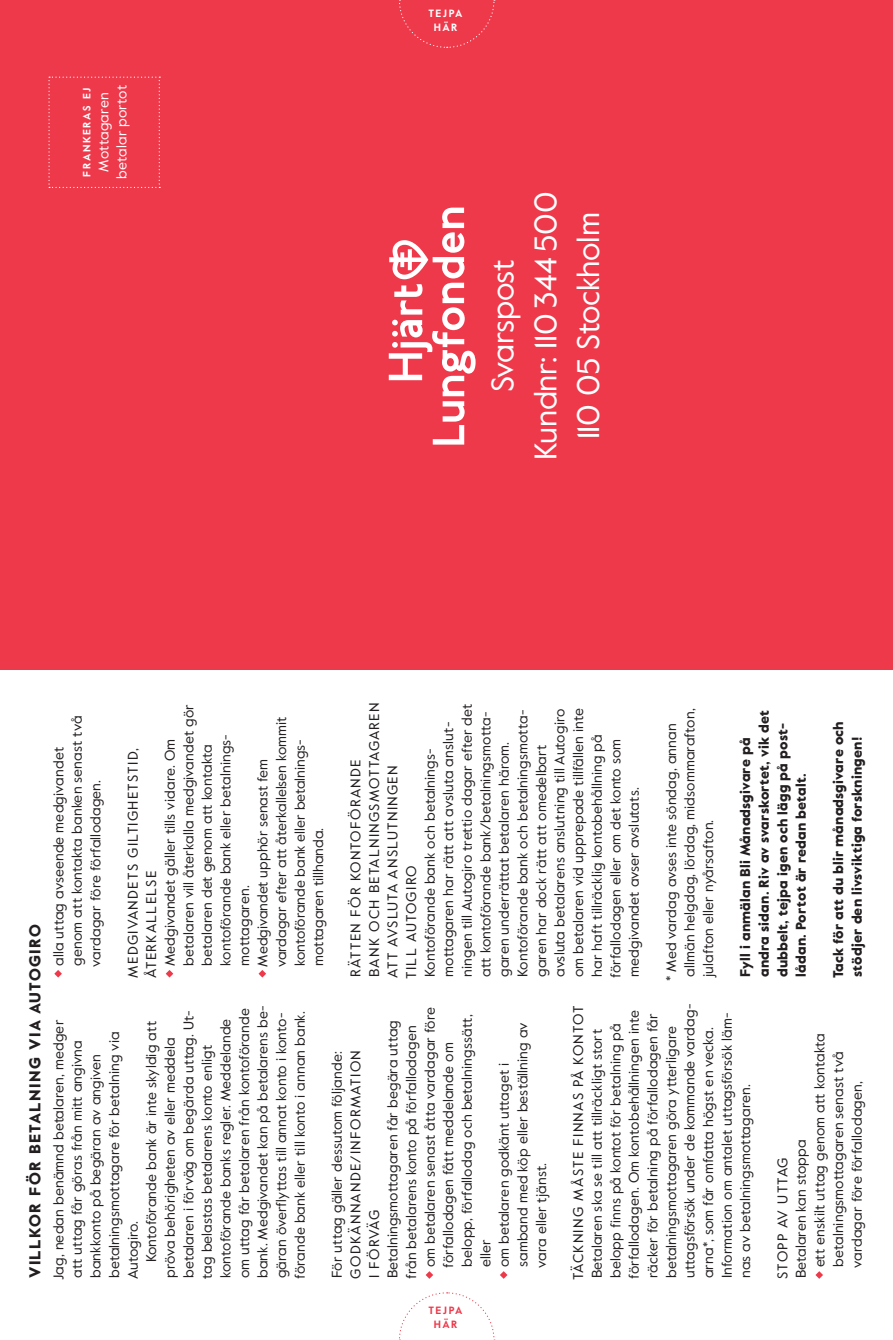
<style>
.page{position:relative;width:893px;height:1340px;background:#fff}
.page>*{position:absolute;margin:0;border:0;box-sizing:border-box;transform-origin:0 0}
.t1{font:31.05px/42.8px "Value";letter-spacing:-.015em;color:#fff;text-align:center}
.t2{font:900 15.75px "Value";letter-spacing:.09em;color:#231f20}
.t3{font:13.95px/18.4px "Value";letter-spacing:.01em;color:#231f20}
.t4{font:900 13.95px/18.4px "Value";letter-spacing:.01em;color:#231f20}
.t5{font:13.95px/18.4px "Value";letter-spacing:.09em;color:#231f20}
.t6{font:13.95px/18px "Value";letter-spacing:.01em;color:#fff;text-align:center}
.t7{font:13.95px "Value";letter-spacing:.06em;color:#231f20}
.t8{font:700 10.58px/14px "Value";letter-spacing:.14em;color:#fff;text-align:center}
.t9{font:700 10.58px/14px "Value";letter-spacing:.14em;color:#ee394b;text-align:center}
</style>
<div class="page">
<div style="left:0;top:0;width:893px;height:670px;background:#ee394b"></div>
<svg style="left:49px;top:77px;width:111px;height:111px"></svg>
<svg style="left:399px;top:0;width:96px;height:48px"></svg>
<svg style="left:399px;top:1292px;width:96px;height:48px"></svg>
<svg style="left:426px;top:1271px;width:7px;height:7px"></svg>
<svg style="left:500px;top:1271px;width:7px;height:7px"></svg>
<svg style="left:815px;top:1271px;width:8px;height:7px"></svg>
<svg style="left:54px;top:970px;width:8px;height:7px"></svg>
<svg style="left:166px;top:970px;width:7px;height:7px"></svg>
<svg style="left:259px;top:970px;width:7px;height:7px"></svg>
<svg style="left:389px;top:208px;width:87px;height:236px"></svg>
<p class="t8" style="left:80px;top:176px;width:90px;rotate:-90deg">FRANKERAS EJ</p>
<p class="t6" style="left:94px;top:179px;width:95px;rotate:-90deg">Mottagaren betalar portot</p>
<p class="t8" style="left:429px;top:6px;width:36px">TEJPA<br>HÄR</p>
<h1 class="t1" style="left:480px;top:460px;width:270px;rotate:-90deg">Svarspost<br>Kundnr: 110 344 500<br>110 05 Stockholm</h1>
<p class="t2" style="left:24px;top:1278px;width:355px;rotate:-90deg">Villkor för betalning via Autogiro</p>
<p class="t3" style="left:49px;top:966px;width:252px;rotate:-90deg">alla uttag avseende medgivandet genom att kontakta banken senast två vardagar före förfallodagen.</p>
<p class="t5" style="left:123px;top:978px;width:231px;rotate:-90deg">MEDGIVANDETS GILTIGHETSTID,<br>ÅTERKALLELSE</p>
<p class="t3" style="left:160px;top:967px;width:264px;rotate:-90deg">Medgivandet gäller tills vidare. Om betalaren vill återkalla medgivandet gör betalaren det genom att kontakta kontoförande bank eller betalnings&shy;mottagaren.<br>Medgivandet upphör senast fem vardagar efter att återkallelsen kommit kontoförande bank eller betalnings&shy;mottagaren tillhanda.</p>
<p class="t3" style="left:346px;top:978px;width:278px;rotate:-90deg">RÄTTEN FÖR KONTOFÖRANDE<br>BANK OCH BETALNINGSMOTTAGAREN ATT AVSLUTA ANSLUTNINGEN<br>TILL AUTOGIRO<br>Kontoförande bank och betalnings&shy;mottagaren har rätt att avsluta anslut&shy;ningen till Autogiro trettio dagar efter det att kontoförande bank/betalningsmotta&shy;garen underrättat betalaren härom.<br>Kontoförande bank och betalningsmotta&shy;garen har dock rätt att omedelbart avsluta betalarens anslutning till Autogiro om betalaren vid upprepade tillfällen inte har haft tillräcklig kontobehållning på förfallodagen eller om det konto som medgivandet avser avslutats.</p>
<p class="t3" style="left:661px;top:981px;width:274px;rotate:-90deg">* Med vardag avses inte söndag, annan allmän helgdag, lördag, midsommarafton, julafton eller nyårsafton.</p>
<p class="t4" style="left:736px;top:977px;width:268px;rotate:-90deg">Fyll i anmälan Bli Månadsgivare på andra sidan. Riv av svarskortet, vik det dubbelt, tejpa igen och lägg på post&shy;lådan. Portot är redan betalt.</p>
<p class="t4" style="left:829px;top:978px;width:258px;rotate:-90deg">Tack för att du blir månadsgivare och stödjer den livsviktiga forskningen!</p>
<p class="t3" style="left:142px;top:1278px;width:275px;text-indent:16px;rotate:-90deg">Kontoförande bank är inte skyldig att pröva behörigheten av eller meddela betalaren i förväg om begärda uttag. Ut&shy;tag belastas betalarens konto enligt kontoförande banks regler. Meddelande om uttag får betalaren från kontoförande bank. Medgivandet kan på betalarens be&shy;gäran överflyttas till annat konto i konto&shy;förande bank eller till konto i annan bank.</p>
<p class="t3" style="left:49px;top:1279px;width:262px;rotate:-90deg">Jag, nedan benämnd betalaren, medger att uttag får göras från mitt angivna bankkonto på begäran av angiven betalningsmottagare för betalning via<br>Autogiro.</p>
<p class="t3" style="left:420px;top:1267px;width:262px;rotate:-90deg">om betalaren senast åtta vardagar före</p>
<p class="t3" style="left:457px;top:1266px;width:254px;rotate:-90deg">belopp, förfallodag och betalningssätt,</p>
<p class="t3" style="left:383px;top:1278px;width:260px;rotate:-90deg">Betalningsmottagaren får begära uttag</p>
<p class="t3" style="left:402px;top:1278px;width:255px;rotate:-90deg">från betalarens konto på förfallodagen</p>
<p class="t3" style="left:439px;top:1267px;width:226px;rotate:-90deg">förfallodagen fått meddelande om</p>
<p class="t3" style="left:327px;top:1278px;width:228px;rotate:-90deg">För uttag gäller dessutom följande:</p>
<p class="t5" style="left:346px;top:1278px;width:230px;rotate:-90deg">GODKÄNNANDE/INFORMATION</p>
<p class="t3" style="left:364px;top:1278px;width:70px;rotate:-90deg">I FÖRVÄG</p>
<p class="t3" style="left:476px;top:1267px;width:29px;rotate:-90deg">eller</p>
<p class="t3" style="left:513px;top:1267px;width:246px;rotate:-90deg">samband med köp eller beställning av</p>
<p class="t3" style="left:494px;top:1267px;width:206px;rotate:-90deg">om betalaren godkänt uttaget i</p>
<p class="t3" style="left:532px;top:1267px;width:107px;rotate:-90deg">vara eller tjänst.</p>
<p class="t9" style="left:429px;top:1303px;width:36px">TEJPA<br>HÄR</p>
<p class="t3" style="left:569px;top:1280px;width:278px;rotate:-90deg">TÄCKNING MÅSTE FINNAS PÅ KONTOT Betalaren ska se till att tillräckligt stort belopp finns på kontot för betalning på förfallodagen. Om kontobehållningen inte räcker för betalning på förfallodagen får betalningsmottagaren göra ytterligare uttagsförsök under de kommande vardag&shy;arna*, som får omfatta högst en vecka.<br>Information om antalet uttagsförsök läm&shy;nas av betalningsmottagaren.</p>
<p class="t7" style="left:773px;top:1278px;width:123px;rotate:-90deg">STOPP AV UTTAG</p>
<p class="t3" style="left:810px;top:1267px;width:236px;rotate:-90deg">ett enskilt uttag genom att kontakta</p>
<p class="t3" style="left:829px;top:1266px;width:217px;rotate:-90deg">betalningsmottagaren senast två</p>
<p class="t3" style="left:847px;top:1267px;width:188px;rotate:-90deg">vardagar före förfallodagen,</p>
<p class="t3" style="left:791px;top:1278px;width:140px;rotate:-90deg">Betalaren kan stoppa</p>
</div>
